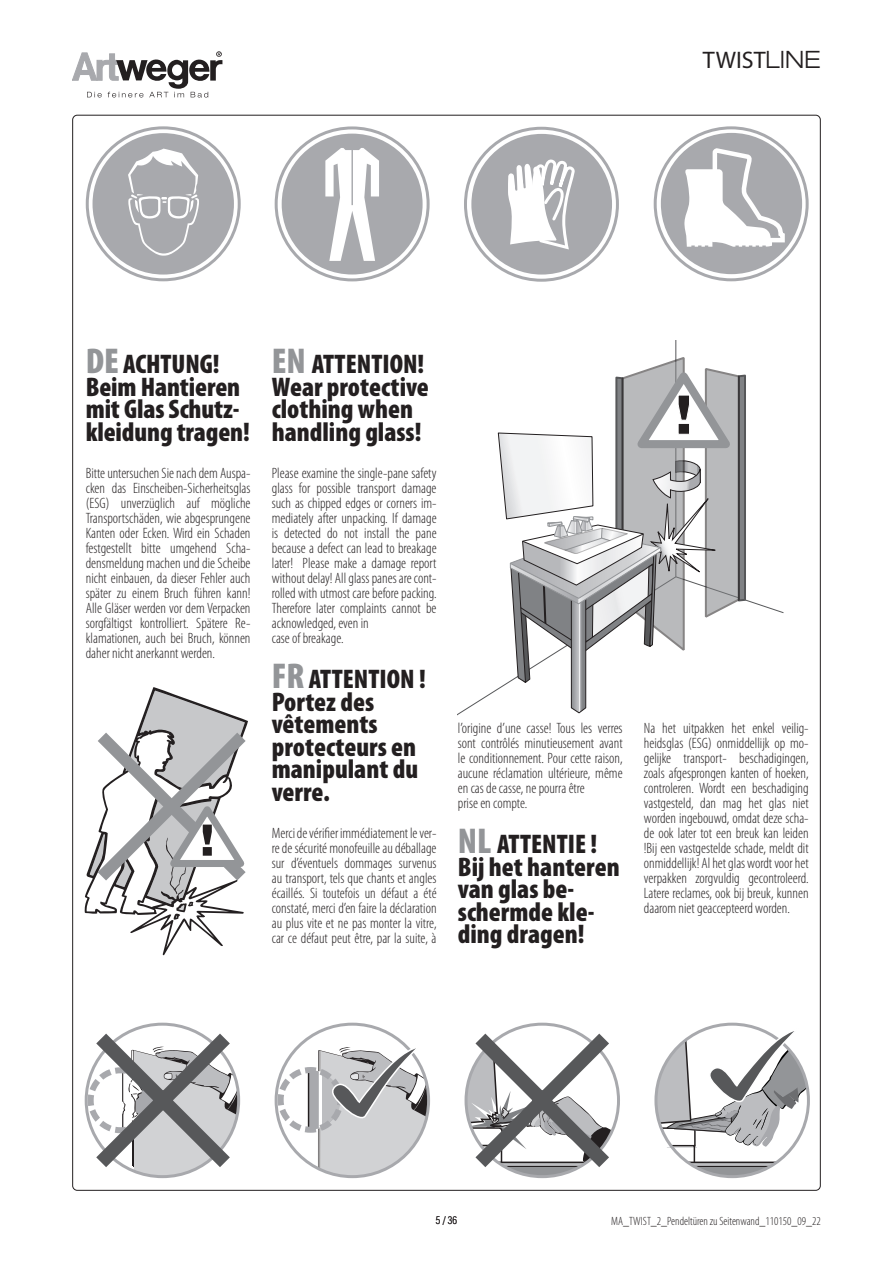
<style>
.page{position:relative;width:893px;height:1263px;background:#fff}
.page>*{position:absolute;margin:0;border:0;box-sizing:border-box;transform-origin:0 0}
.t1{font:900 condensed 27px/22.5px "Myriad Pro";color:#231f20}
.t2{font:24px "Myriad Pro";color:#231f20}
.t3{font:300 condensed 15px/15px "Myriad Pro";color:#231f20;text-align:justify}
.t4{font:300 condensed 12px "Myriad Pro";color:#231f20}
.t5{font:300 condensed 10.5px "Helvetica LT Std";color:#231f20}
.s1{font-family:"Helvetica Neue LT Std";font-weight:300;font-stretch:expanded}
.s2{font-size:36px;color:#939598}
</style>
<div class="page">
<div style="left:93px;top:133px;width:141px;height:142px;background:#a8a9ad;border-radius:50%"></div>
<svg style="left:128px;top:149px;width:71px;height:107px"></svg>
<div style="left:86px;top:126px;width:155px;height:155px;border:3px solid #a8a9ad;border-radius:50%"></div>
<div style="left:661px;top:133px;width:141px;height:141px;background:#a8a9ad;border-radius:50%"></div>
<div style="left:471px;top:134px;width:141px;height:141px;background:#a8a9ad;border-radius:50%"></div>
<svg style="left:276px;top:128px;width:152px;height:152px"></svg>
<div style="left:275px;top:126px;width:155px;height:155px;border:3px solid #a8a9ad;border-radius:50%"></div>
<div style="left:282px;top:134px;width:141px;height:140px;background:#a8a9ad;border-radius:50%"></div>
<svg style="left:325px;top:148px;width:54px;height:113px"></svg>
<svg style="left:464px;top:1022px;width:156px;height:157px"></svg>
<svg style="left:656px;top:1022px;width:152px;height:154px"></svg>
<svg style="left:274px;top:1039px;width:155px;height:137px"></svg>
<svg style="left:84px;top:1022px;width:157px;height:157px"></svg>
<svg style="left:84px;top:687px;width:164px;height:268px"></svg>
<svg style="left:497px;top:144px;width:290px;height:570px"></svg>
<svg style="left:72px;top:51px;width:150px;height:46px"></svg>
<h2 class="t2" style="left:703px;top:45px;width:119px">TWIST<span class="s1">LINE</span></h2>
<p class="t1" style="left:86px;top:353px;width:166px"><span class="s2">DE</span> ACHTUNG!<br>Beim Hantieren mit Glas Schutz&shy;kleidung tragen!</p>
<p class="t3" style="left:86px;top:466px;width:166px">Bitte untersuchen Sie nach dem Auspa&shy;cken das Einscheiben-Sicherheitsglas (ESG) unverzüglich auf mögliche Transport schäden, wie abgesprungene Kanten oder Ecken. Wird ein Schaden festgestellt bitte umgehend Scha&shy;densmeldung machen und die Scheibe nicht einbauen, da dieser Fehler auch später zu einem Bruch führen kann!<br>Alle Gläser werden vor dem Verpacken sorgfältigst kontrolliert. Spätere Re&shy;klamationen, auch bei Bruch, können daher nicht anerkannt werden.</p>
<p class="t1" style="left:272px;top:353px;width:159px"><span class="s2">EN</span> ATTENTION!<br>Wear protective clothing when handling glass!</p>
<p class="t3" style="left:272px;top:466px;width:166px;text-align:left">Please examine the single-pane safety glass for possible transport damage such as chipped edges or corners im&shy;mediately after unpacking. If damage is detected do not install the pane because a defect can lead to breakage later! Please make a damage report without delay! All glass panes are cont&shy;rolled with utmost care before packing.<br>Therefore later complaints cannot be acknowledged, even in<br>case of breakage.</p>
<p class="t1" style="left:272px;top:668px;width:155px"><span class="s2">FR</span> ATTENTION !<br>Portez des vêtements protecteurs en manipulant du verre.</p>
<p class="t3" style="left:272px;top:826px;width:166px">Merci de vérifier immédiatement le ver&shy;re de sécurité monofeuille au déballage sur d’éventuels dommages survenus au transport, tels que chants et angles écaillés. Si toutefois un défaut a été constaté, merci d’en faire la déclaration au plus vite et ne pas monter la vitre, car ce défaut peut être, par la suite, à</p>
<p class="t3" style="left:458px;top:721px;width:166px;text-align:left">l’origine d’une casse! Tous les verres sont contrôlés minutieusement avant le conditionnement. Pour cette raison, aucune réclamation ultérieure, même en cas de casse, ne pourra être<br>prise en compte.</p>
<p class="t1" style="left:458px;top:833px;width:163px"><span class="s2">NL</span> ATTENTIE !<br>Bij het hanteren van glas be&shy;schermde kle&shy;ding dragen!</p>
<p class="t3" style="left:644px;top:721px;width:166px">Na het uitpakken het enkel veilig&shy;heidsglas (ESG) onmiddellijk op mo&shy;gelijke transport- beschadigingen, zoals afgesprongen kanten of hoeken, controleren. Wordt een beschadiging vastgesteld, dan mag het glas niet worden ingebouwd, omdat deze scha&shy;de ook later tot een breuk kan leiden !Bij een vastgestelde schade, meldt dit onmiddellijk! Al het glas wordt voor het verpakken zorgvuldig gecontroleerd.<br>Latere reclames, ook bij breuk, kunnen daarom niet geaccepteerd worden.</p>
<p class="t5" style="left:436px;top:1214px;width:23px">5 / 36</p>
<p class="t4" style="left:611px;top:1214px;width:211px">MA_TWIST_2_Pendeltüren zu Seitenwand_110150_09_22</p>
</div>
